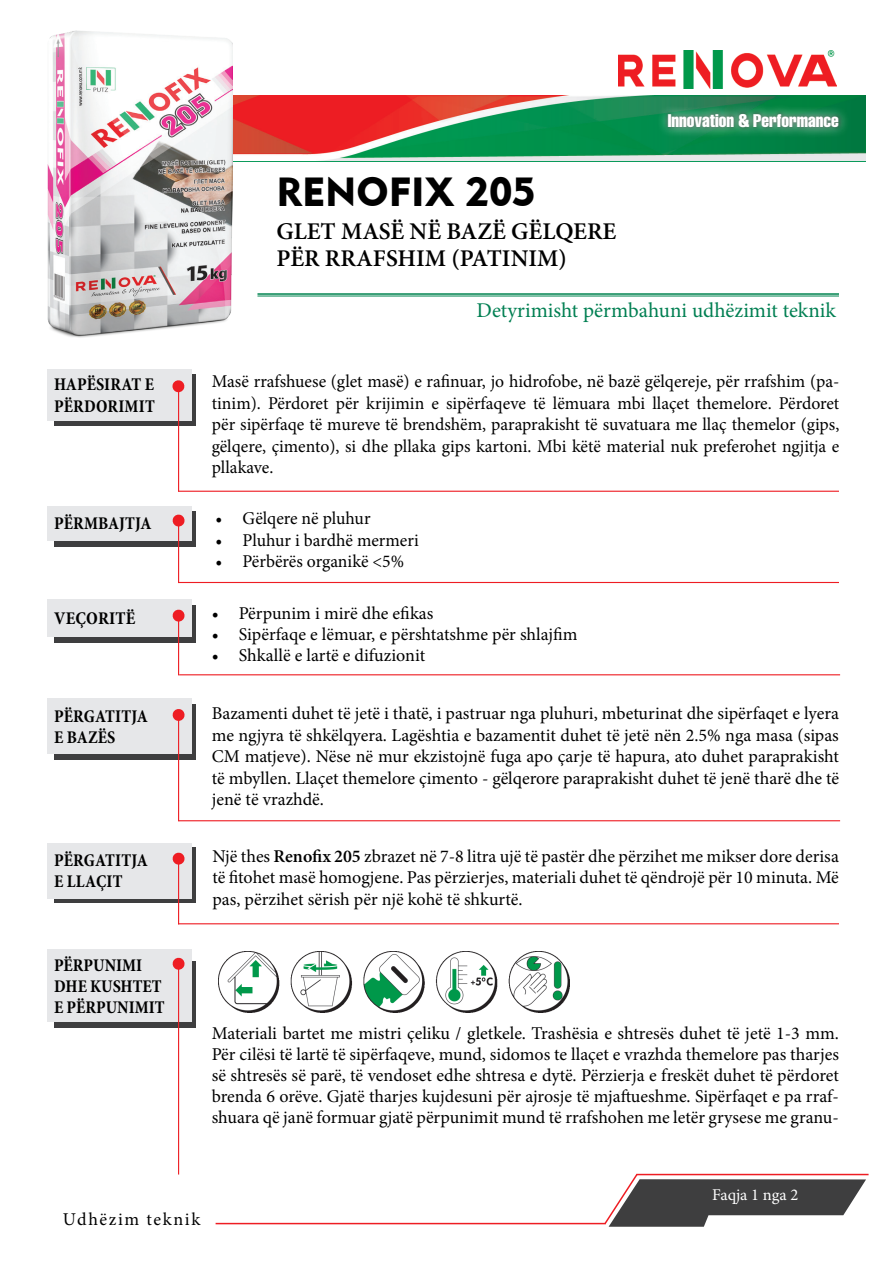
<style>
.page{position:relative;width:893px;height:1263px;background:#fff}
.page>*{position:absolute;margin:0;border:0;box-sizing:border-box;transform-origin:0 0}
.t1{font:40.5px "Geometric 415 BT Black A";color:#000}
.t2{font:600 24px "Minion Pro";color:#000}
.t3{font:21px "Minion Pro";color:#007f52}
.t4{font:18px/21.6px "Minion Pro";color:#000;text-align:justify}
.t5{font:700 condensed 18px "Minion Pro";letter-spacing:.005em;color:#000}
.t6{font:18px "Helios Compressed";color:#fff}
.t7{font:18px "Minion Pro";letter-spacing:.09em;color:#000}
.t8{font:16.5px "Minion Pro";letter-spacing:-.005em;color:#fff}
.s1{font-weight:600}
</style>
<div class="page">
<img style="left:233px;top:95px;width:632px;height:66px">
<hr style="left:636px;top:1174px;width:233px;height:1px;background:#ee1d23">
<svg style="left:603px;top:1173px;width:263px;height:54px"></svg>
<img style="left:618px;top:51px;width:219px;height:37px">
<div style="left:657px;top:103px;width:193px;height:36px;background:#fff;opacity:.9"></div>
<hr style="left:257px;top:293px;width:582px;height:2px;background:#00834f">
<hr style="left:257px;top:296px;width:582px;height:1px;background:#00834f">
<div style="left:54px;top:511px;width:142px;height:35px;background:linear-gradient(to right,#3e3e3f,#3e3e3f)"></div>
<div style="left:47px;top:506px;width:144px;height:34px;background:#e6e7e9"></div>
<svg style="left:172px;top:514px;width:13px;height:13px"></svg>
<hr style="left:178px;top:520px;width:1px;height:63px;background:#ee1d23">
<hr style="left:178px;top:491px;width:661px;height:1px;background:#ee1d23">
<hr style="left:178px;top:582px;width:661px;height:1px;background:#ee1d23">
<div style="left:54px;top:847px;width:142px;height:56px;background:linear-gradient(to right,#3e3e3f,#3e3e3f)"></div>
<div style="left:47px;top:843px;width:144px;height:55px;background:#e6e7e9"></div>
<svg style="left:172px;top:852px;width:13px;height:13px"></svg>
<hr style="left:178px;top:857px;width:1px;height:67px;background:#ee1d23">
<hr style="left:178px;top:923px;width:661px;height:1px;background:#ee1d23">
<div style="left:54px;top:704px;width:142px;height:56px;background:#3e3e3f"></div>
<div style="left:47px;top:698px;width:144px;height:56px;background:#e6e7e9"></div>
<svg style="left:172px;top:709px;width:13px;height:13px"></svg>
<hr style="left:178px;top:715px;width:1px;height:106px;background:#ee1d23">
<hr style="left:179px;top:820px;width:661px;height:1px;background:#ee1d23">
<div style="left:54px;top:606px;width:142px;height:37px;background:#3e3e3f"></div>
<div style="left:47px;top:600px;width:144px;height:37px;background:#e6e7e9"></div>
<svg style="left:172px;top:609px;width:13px;height:13px"></svg>
<hr style="left:178px;top:618px;width:1px;height:57px;background:#ee1d23">
<hr style="left:179px;top:674px;width:661px;height:1px;background:#ee1d23">
<div style="left:54px;top:961px;width:142px;height:67px;background:#3e3e3f"></div>
<div style="left:47px;top:949px;width:144px;height:73px;background:#e6e7e9"></div>
<svg style="left:172px;top:957px;width:13px;height:13px"></svg>
<hr style="left:178px;top:962px;width:1px;height:212px;background:#ee1d23">
<hr style="left:216px;top:1223px;width:389px;height:1px;background:#ee1d23">
<div style="left:54px;top:374px;width:142px;height:52px;background:#3e3e3f"></div>
<div style="left:47px;top:369px;width:144px;height:52px;background:#e6e7e9"></div>
<svg style="left:172px;top:380px;width:13px;height:13px"></svg>
<hr style="left:178px;top:383px;width:1px;height:109px;background:#ee1d23">
<img style="left:219px;top:951px;width:351px;height:62px">
<img style="left:47px;top:30px;width:186px;height:308px">
<p class="t5" style="left:54px;top:372px;width:102px">HAPËSIRAT E</p>
<p class="t5" style="left:54px;top:394px;width:102px">PËRDORIMIT</p>
<p class="t5" style="left:54px;top:511px;width:99px">PËRMBAJTJA</p>
<p class="t5" style="left:54px;top:606px;width:83px">VEÇORITË</p>
<p class="t5" style="left:54px;top:704px;width:95px">PËRGATITJA</p>
<p class="t5" style="left:54px;top:725px;width:63px">E BAZËS</p>
<p class="t5" style="left:54px;top:847px;width:95px">PËRGATITJA</p>
<p class="t5" style="left:54px;top:868px;width:70px">E LLAÇIT</p>
<p class="t5" style="left:54px;top:952px;width:90px">PËRPUNIMI</p>
<p class="t5" style="left:54px;top:973px;width:109px">DHE KUSHTET</p>
<p class="t5" style="left:54px;top:994px;width:112px">E PËRPUNIMIT</p>
<p class="t1" style="left:276px;top:167px;width:261px">RENOFIX 205</p>
<p class="t2" style="left:276px;top:215px;width:342px">GLET MASË NË BAZË GËLQERE</p>
<p class="t2" style="left:276px;top:242px;width:292px">PËR RRAFSHIM (PATINIM)</p>
<p class="t6" style="left:668px;top:110px;width:173px">Innovation &amp; Performance</p>
<p class="t3" style="left:476px;top:296px;width:361px">Detyrimisht përmbahuni udhëzimit teknik</p>
<p class="t4" style="left:212px;top:371px;width:629px">Masë rrafshuese (glet masë) e rafinuar, jo hidrofobe, në bazë gëlqereje, për rrafshim (pa&shy;tinim). Përdoret për krijimin e sipërfaqeve të lëmuara mbi llaçet themelore. Përdoret për sipërfaqe të mureve të brendshëm, paraprakisht të suvatuara me llaç themelor (gips, gëlqere, çimento), si dhe pllaka gips kartoni. Mbi këtë material nuk preferohet ngjitja e pllakave.</p>
<p class="t4" style="left:216px;top:507px;width:156px">• Gëlqere në pluhur</p>
<p class="t4" style="left:216px;top:529px;width:205px">• Pluhur i bardhë mermeri</p>
<p class="t4" style="left:216px;top:551px;width:190px">• Përbërës organikë &lt;5%</p>
<p class="t4" style="left:212px;top:602px;width:223px">• Përpunim i mirë dhe efikas</p>
<p class="t4" style="left:212px;top:623px;width:367px">• Sipërfaqe e lëmuar, e përshtatshme për shlajfim</p>
<p class="t4" style="left:212px;top:644px;width:215px">• Shkallë e lartë e difuzionit</p>
<p class="t4" style="left:212px;top:702px;width:629px">Bazamenti duhet të jetë i thatë, i pastruar nga pluhuri, mbeturinat dhe sipërfaqet e lyera me ngjyra të shkëlqyera. Lagështia e bazamentit duhet të jetë nën 2.5% nga masa (sipas CM matjeve). Nëse në mur ekzistojnë fuga apo çarje të hapura, ato duhet paraprakisht të mbyllen. Llaçet themelore çimento - gëlqerore paraprakisht duhet të jenë tharë dhe të jenë të vrazhdë.</p>
<p class="t4" style="left:212px;top:845px;width:628px">Një thes <span class="s1">Renofix 205</span> zbrazet në 7-8 litra ujë të pastër dhe përzihet me mikser dore derisa të fitohet masë homogjene. Pas përzierjes, materiali duhet të qëndrojë për 10 minuta. Më pas, përzihet sërish për një kohë të shkurtë.</p>
<p class="t4" style="left:212px;top:1023px;width:629px;line-height:21px">Materiali bartet me mistri çeliku / gletkele. Trashësia e shtresës duhet të jetë 1-3 mm.<br>Për cilësi të lartë të sipërfaqeve, mund, sidomos te llaçet e vrazhda themelore pas tharjes së shtresës së parë, të vendoset edhe shtresa e dytë. Përzierja e freskët duhet të përdoret brenda 6 orëve. Gjatë tharjes kujdesuni për ajrosje të mjaftueshme. Sipërfaqet e pa rraf&shy;shuara që janë formuar gjatë përpunimit mund të rrafshohen me letër grysese me granu-</p>
<p class="t7" style="left:63px;top:1207px;width:139px">Udhëzim teknik</p>
<p class="t8" style="left:712px;top:1184px;width:88px">Faqja 1 nga 2</p>
</div>
